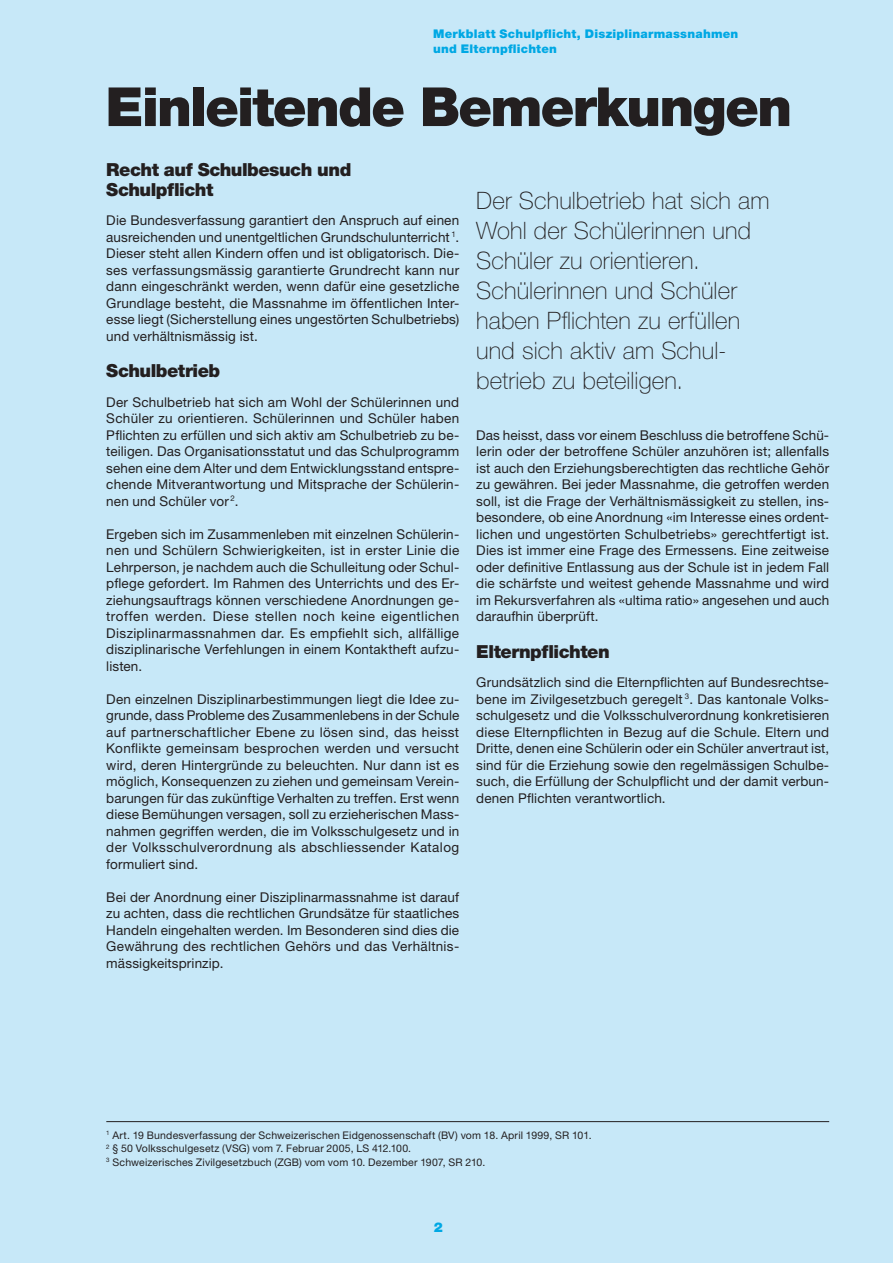
<style>
.page{position:relative;width:893px;height:1263px;background:#c7e8f8}
.page>*{position:absolute;margin:0;border:0;box-sizing:border-box;transform-origin:0 0}
.h4_titel{font:900 54px "Helvetica Neue LT Std";letter-spacing:-.035em;color:#231f20}
.quote{font:100 24px/30px "Helvetica Neue LT Std";letter-spacing:.005em;color:#231f20}
.h8{font:900 18px/20.2px "Helvetica Neue LT Std";letter-spacing:-.03em;color:#231f20}
.t1{font:13.5px/16.5px "Helvetica Neue LT Std";letter-spacing:.01em;color:#231f20;text-align:justify}
.kopfzeile{font:900 13.5px "Helvetica Neue LT Std";color:#00a8e4}
.kopfzeile-2{font:900 12px/15px "Helvetica Neue LT Std";letter-spacing:.02em;color:#00a8e4}
.p_legende{font:10.5px/13.5px "Helvetica Neue LT Std";letter-spacing:.02em;color:#231f20}
</style>
<div class="page">
<hr style="left:106px;top:1121px;width:723px;height:1px;background:#231f20">
<p class="kopfzeile-2" style="left:433px;top:27px;width:307px">Merkblatt Schulpflicht, Disziplinarmassnahmen und Elternpflichten</p>
<p class="h4_titel" style="left:106px;top:75px;width:688px">Einleitende Bemerkungen</p>
<p class="h8" style="left:106px;top:160px;width:247px">Recht auf Schulbesuch und<br>Schulpflicht</p>
<p class="t1" style="left:106px;top:212px;width:354px">Die Bundesverfassung garantiert den Anspruch auf einen ausreichenden und unentgeltlichen Grundschulunterricht <sup>1</sup>.<br>Dieser steht allen Kindern offen und ist obligatorisch. Die&shy;ses verfassungsmässig garantierte Grundrecht kann nur dann eingeschränkt werden, wenn dafür eine gesetzliche Grundlage besteht, die Massnahme im öffentlichen Inter&shy;esse liegt (Sicherstellung eines ungestörten Schulbetriebs) und verhältnismässig ist.</p>
<p class="h8" style="left:106px;top:361px;width:115px">Schulbetrieb</p>
<p class="t1" style="left:106px;top:393px;width:354px">Der Schulbetrieb hat sich am Wohl der Schülerinnen und Schüler zu orientieren. Schülerinnen und Schüler haben Pflichten zu erfüllen und sich aktiv am Schulbetrieb zu be&shy;teiligen. Das Organisationsstatut und das Schulprogramm sehen eine dem Alter und dem Entwicklungsstand entspre&shy;chende Mitverantwortung und Mitsprache der Schülerin&shy;nen und Schüler vor <sup>2</sup>.</p>
<p class="t1" style="left:106px;top:525px;width:354px">Ergeben sich im Zusammenleben mit einzelnen Schülerin&shy;nen und Schülern Schwierigkeiten, ist in erster Linie die Lehrperson, je nachdem auch die Schulleitung oder Schul&shy;pflege gefordert. Im Rahmen des Unterrichts und des Er&shy;ziehungsauftrags können verschiedene Anordnungen ge&shy;troffen werden. Diese stellen noch keine eigentlichen Disziplinarmassnahmen dar. Es empfiehlt sich, allfällige disziplinarische Verfehlungen in einem Kontaktheft aufzu&shy;listen.</p>
<p class="t1" style="left:106px;top:690px;width:354px">Den einzelnen Disziplinarbestimmungen liegt die Idee zu&shy;grunde, dass Probleme des Zusammenlebens in der Schule auf partnerschaftlicher Ebene zu lösen sind, das heisst Konflikte gemeinsam besprochen werden und versucht wird, deren Hintergründe zu beleuchten. Nur dann ist es möglich, Konsequenzen zu ziehen und gemeinsam Verein&shy;barungen für das zukünftige Verhalten zu treffen. Erst wenn diese Bemühungen versagen, soll zu erzieherischen Mass&shy;nahmen gegriffen werden, die im Volksschulgesetz und in der Volksschulverordnung als abschliessender Katalog formuliert sind.</p>
<p class="t1" style="left:106px;top:888px;width:354px">Bei der Anordnung einer Disziplinarmassnahme ist darauf zu achten, dass die rechtlichen Grundsätze für staatliches Handeln eingehalten werden. Im Besonderen sind dies die Gewährung des rechtlichen Gehörs und das Verhältnis&shy;mässigkeitsprinzip.</p>
<p class="quote" style="left:476px;top:186px;width:295px">Der Schulbetrieb hat sich am<br>Wohl der Schülerinnen und<br>Schüler zu orientieren.<br>Schülerinnen und Schüler haben Pflichten zu erfüllen und sich aktiv am Schul&shy;betrieb zu beteiligen.</p>
<p class="t1" style="left:476px;top:426px;width:354px">Das heisst, dass vor einem Beschluss die betroffene Schü&shy;lerin oder der betroffene Schüler anzuhören ist; allenfalls ist auch den Erziehungsberechtigten das rechtliche Gehör zu gewähren. Bei jeder Massnahme, die getroffen werden soll, ist die Frage der Verhältnismässigkeit zu stellen, ins&shy;besondere, ob eine Anordnung «im Interesse eines ordent&shy;lichen und ungestörten Schulbetriebs» gerechtfertigt ist.<br>Dies ist immer eine Frage des Ermessens. Eine zeitweise oder definitive Entlassung aus der Schule ist in jedem Fall die schärfste und weitest gehende Massnahme und wird im Rekursverfahren als «ultima ratio» angesehen und auch daraufhin überprüft.</p>
<p class="h8" style="left:476px;top:641px;width:135px">Elternpflichten</p>
<p class="t1" style="left:476px;top:674px;width:354px">Grundsätzlich sind die Elternpflichten auf Bundesrechtse&shy;bene im Zivilgesetzbuch geregelt <sup>3</sup>. Das kantonale Volks&shy;schulgesetz und die Volksschulverordnung konkretisieren diese Elternpflichten in Bezug auf die Schule. Eltern und Dritte, denen eine Schülerin oder ein Schüler anvertraut ist, sind für die Erziehung sowie den regelmässigen Schulbe&shy;such, die Erfüllung der Schulpflicht und der damit verbun&shy;denen Pflichten verantwortlich.</p>
<p class="p_legende" style="left:106px;top:1128px;width:487px"><sup>1</sup> Art. 19 Bundesverfassung der Schweizerischen Eidgenossenschaft (BV) vom 18. April 1999, SR 101.<br><sup>2</sup> § 50 Volksschulgesetz (VSG) vom 7. Februar 2005, LS 412.100.<br><sup>3</sup> Schweizerisches Zivilgesetzbuch (ZGB) vom vom 10. Dezember 1907, SR 210.</p>
<p class="kopfzeile" style="left:434px;top:1219px;width:11px">2</p>
</div>
